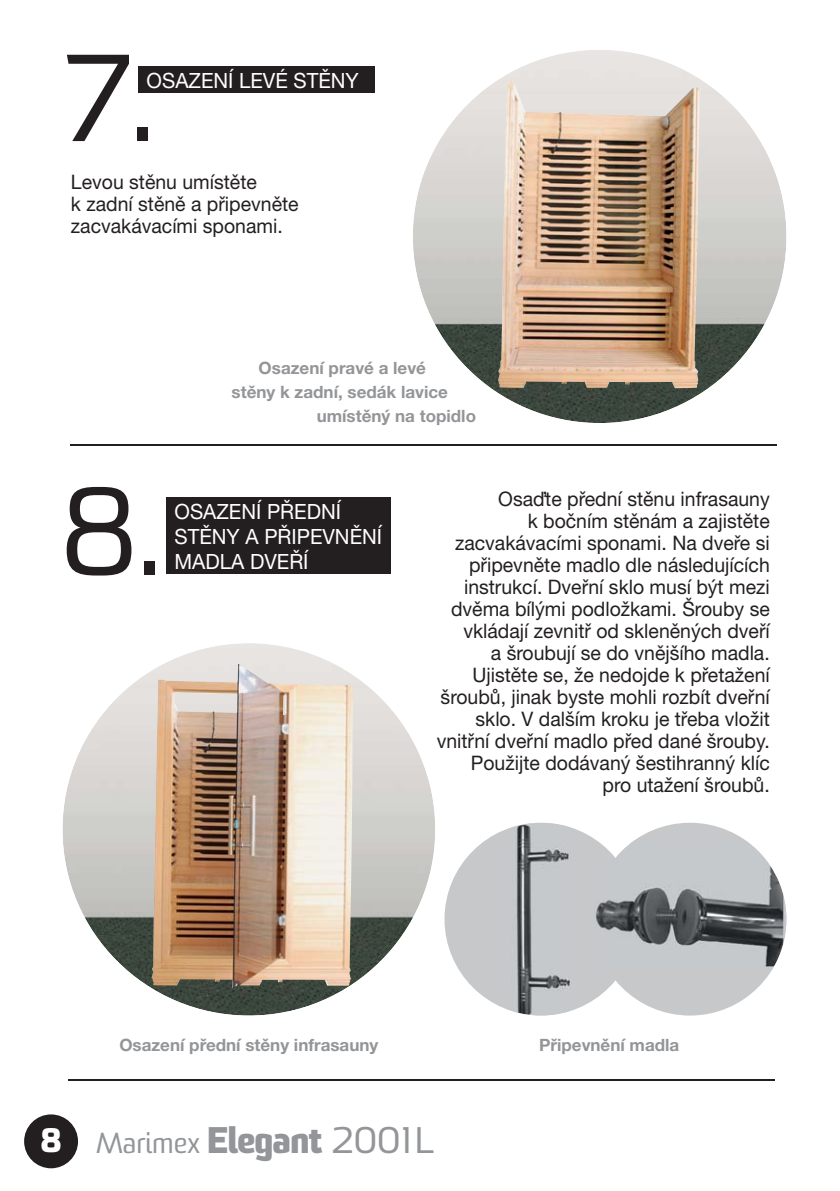
<style>
.page{position:relative;width:840px;height:1191px;background:#fff}
.page>*{position:absolute;margin:0;border:0;box-sizing:border-box;transform-origin:0 0}
.t1{font:120px "Sommet";color:#231f20}
.t2{font:28px "Sommet";color:#939598}
.t3{font:21px/25px "Helvetica Neue CE";color:#fff}
.t4{font:20px/22px "Helvetica Neue CE";color:#231f20;text-align:right}
.t5{font:700 17px "Helvetica Neue CE";color:#939598}
.s1{font-weight:800;font-size:32.8px;color:#fff}
.s2{font-weight:800;font-size:36px}
.s3{font-size:36px}
</style>
<div class="page">
<div style="left:24px;top:1114px;width:54px;height:54px;background:#231f20;border-radius:50%"></div>
<hr style="left:68px;top:1079px;width:706px;height:1px;background:#231f20">
<hr style="left:70px;top:445px;width:705px;height:1px;background:#231f20">
<div style="left:138px;top:66px;width:236px;height:27px;background:#231f20"></div>
<img style="left:62px;top:643px;width:373px;height:372px;border-radius:50%">
<img style="left:151px;top:663px;width:202px;height:325px">
<img style="left:412px;top:50px;width:374px;height:373px;border-radius:50%">
<img style="left:497px;top:81px;width:203px;height:307px">
<div style="left:166px;top:497px;width:224px;height:76px;background:#231f20"></div>
<div style="left:444px;top:822px;width:193px;height:193px;background:#c6c8ca;border-radius:50%"></div>
<img style="left:511px;top:822px;width:59px;height:193px">
<div style="left:593px;top:822px;width:193px;height:193px;background:#c6c8ca;border-radius:50%"></div>
<img style="left:593px;top:838px;width:193px;height:129px">
<h1 class="t1" style="left:64px;top:55px;width:92px">7.</h1>
<p class="t3" style="left:146px;top:69px;width:213px">OSAZENÍ LEVÉ STĚNY</p>
<p class="t4" style="left:71px;top:173px;width:229px;text-align:left">Levou stěnu umístěte<br>k zadní stěně a připevněte zacvakávacími sponami.</p>
<p class="t5" style="left:258px;top:361px;width:169px">Osazení pravé a levé</p>
<p class="t5" style="left:231px;top:385px;width:218px">stěny k zadní, sedák lavice</p>
<p class="t5" style="left:316px;top:409px;width:161px">umístěný na topidlo</p>
<h1 class="t1" style="left:60px;top:488px;width:103px">8.</h1>
<p class="t3" style="left:174px;top:500px;width:209px">OSAZENÍ PŘEDNÍ<br>STĚNY A PŘIPEVNĚNÍ</p>
<p class="t3" style="left:174px;top:550px;width:135px">MADLA DVEŘÍ</p>
<p class="t4" style="left:436px;top:489px;width:334px">Osaďte přední stěnu infrasauny<br>k bočním stěnám a zajistěte zacvakávacími sponami. Na dveře si připevněte madlo dle následujících instrukcí. Dveřní sklo musí být mezi dvěma bílými podložkami. Šrouby se vkládají zevnitř od skleněných dveří<br>a šroubují se do vnějšího madla.<br>Ujistěte se, že nedojde k přetažení šroubů, jinak byste mohli rozbít dveřní sklo. V dalším kroku je třeba vložit vnitřní dveřní madlo před dané šrouby.<br>Použijte dodávaný šestihranný klíc<br>pro utažení šroubů.</p>
<p class="t5" style="left:119px;top:1038px;width:260px">Osazení přední stěny infrasauny</p>
<h2 class="t2" style="left:41px;top:1132px;width:394px"><span class="s1">8</span> Marimex <span class="s2">Elegant</span> <span class="s3">2001 L</span></h2>
<p class="t5" style="left:539px;top:1038px;width:142px">Připevnění madla</p>
</div>
